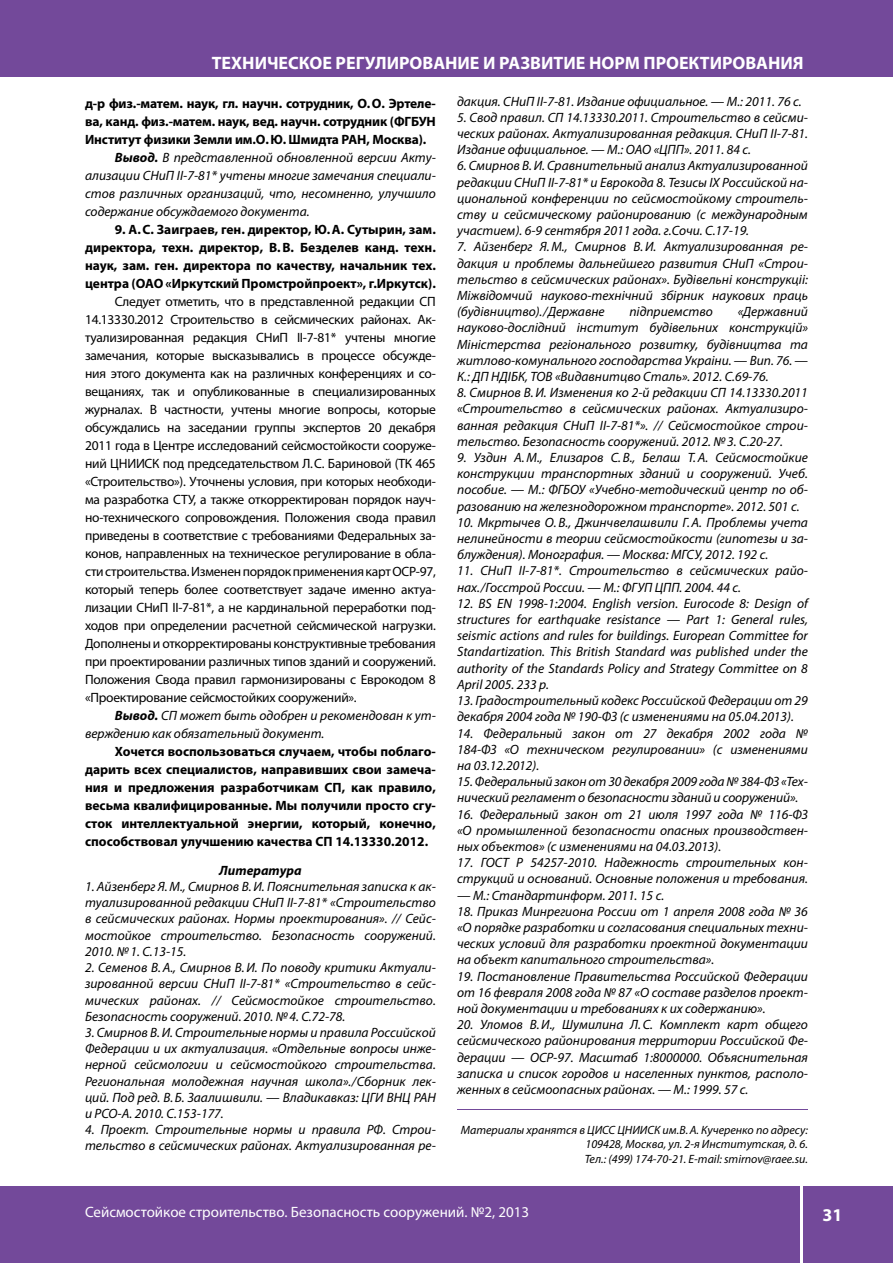
<style>
.page{position:relative;width:893px;height:1263px;background:#fff}
.page>*{position:absolute;margin:0;border:0;box-sizing:border-box;transform-origin:0 0}
.t1{font:700 18px "Myriad Pro";color:#fff}
.t2{font:15px "Myriad Pro";color:#fff}
.t3{font:italic 13.5px/16.2px "Myriad Pro";color:#000;text-align:justify}
.t4{font:13.5px "Myriad Pro";letter-spacing:-.02em;color:#000}
.t5{font:700 13.5px "Myriad Pro";color:#000}
.t6{font:italic 700 13.5px "Myriad Pro";color:#000}
.t7{font:italic 12px/14.4px "Myriad Pro";color:#000;text-align:justify}
.s1{font-weight:700}
</style>
<div class="page">
<div style="left:0;top:0;width:893px;height:77px;background:#73499a"></div>
<div style="left:0;top:1186px;width:799px;height:77px;background:#73499a"></div>
<div style="left:804px;top:1186px;width:89px;height:77px;background:#73499a"></div>
<hr style="left:457px;top:1109px;width:351px;height:1px;background:#73499a">
<p class="t1" style="left:212px;top:51px;width:593px">ТЕХНИЧЕСКОЕ РЕГУЛИРОВАНИЕ И РАЗВИТИЕ НОРМ ПРОЕКТИРОВАНИЯ</p>
<p class="t5" style="left:85px;top:95px;width:352px">д-р физ.-матем. наук, гл. научн. сотрудник, О. О. Эртеле-</p>
<p class="t5" style="left:85px;top:113px;width:352px">ва, канд. физ.-матем. наук, вед. научн. сотрудник (ФГБУН</p>
<p class="t5" style="left:85px;top:131px;width:343px">Институт физики Земли им.О. Ю. Шмидта РАН, Москва).</p>
<p class="t3" style="left:115px;top:149px;width:323px"><span class="s1">Вывод.</span> В представленной обновленной версии Акту-</p>
<p class="t3" style="left:85px;top:167px;width:352px">ализации СНиП II-7-81* учтены многие замечания специали-</p>
<p class="t3" style="left:85px;top:185px;width:352px">стов различных организаций, что, несомненно, улучшило</p>
<p class="t3" style="left:85px;top:203px;width:226px">содержание обсуждаемого документа.</p>
<p class="t5" style="left:115px;top:221px;width:323px">9. А. С. Заиграев, ген. директор, Ю. А. Сутырин, зам.</p>
<p class="t5" style="left:85px;top:239px;width:352px">директора, техн. директор, В. В. Безделев канд. техн.</p>
<p class="t5" style="left:85px;top:257px;width:352px">наук, зам. ген. директора по качеству, начальник тех.</p>
<p class="t5" style="left:85px;top:275px;width:352px">центра (ОАО «Иркутский Промстройпроект», г.Иркутск).</p>
<p class="t4" style="left:115px;top:293px;width:323px">Следует отметить, что в представленной редакции СП</p>
<p class="t4" style="left:85px;top:311px;width:352px">14.13330.2012 Строительство в сейсмических районах. Ак-</p>
<p class="t4" style="left:85px;top:329px;width:352px">туализированная редакция СНиП II-7-81* учтены многие</p>
<p class="t4" style="left:85px;top:347px;width:352px">замечания, которые высказывались в процессе обсужде-</p>
<p class="t4" style="left:85px;top:365px;width:352px">ния этого документа как на различных конференциях и со-</p>
<p class="t4" style="left:85px;top:383px;width:352px">вещаниях, так и опубликованные в специализированных</p>
<p class="t4" style="left:85px;top:401px;width:352px">журналах. В частности, учтены многие вопросы, которые</p>
<p class="t4" style="left:85px;top:419px;width:352px">обсуждались на заседании группы экспертов 20 декабря</p>
<p class="t4" style="left:85px;top:437px;width:352px">2011 года в Центре исследований сейсмостойкости сооруже-</p>
<p class="t4" style="left:85px;top:455px;width:352px">ний ЦНИИСК под председательством Л. С. Бариновой (ТК 465</p>
<p class="t4" style="left:85px;top:473px;width:352px">«Строительство»). Уточнены условия, при которых необходи-</p>
<p class="t4" style="left:85px;top:491px;width:352px">ма разработка СТУ, а также откорректирован порядок науч-</p>
<p class="t4" style="left:85px;top:509px;width:352px">но-технического сопровождения. Положения свода правил</p>
<p class="t4" style="left:85px;top:527px;width:352px">приведены в соответствие с требованиями Федеральных за-</p>
<p class="t4" style="left:85px;top:545px;width:352px">конов, направленных на техническое регулирование в обла-</p>
<p class="t4" style="left:85px;top:563px;width:352px">сти строительства. Изменен порядок применения карт ОСР-97,</p>
<p class="t4" style="left:85px;top:581px;width:352px">который теперь более соответствует задаче именно актуа-</p>
<p class="t4" style="left:85px;top:599px;width:352px">лизации СНиП II-7-81*, а не кардинальной переработки под-</p>
<p class="t4" style="left:85px;top:617px;width:352px">ходов при определении расчетной сейсмической нагрузки.</p>
<p class="t4" style="left:85px;top:635px;width:352px">Дополнены и откорректированы конструктивные требования</p>
<p class="t4" style="left:85px;top:653px;width:352px">при проектировании различных типов зданий и сооружений.</p>
<p class="t4" style="left:85px;top:671px;width:352px">Положения Свода правил гармонизированы с Еврокодом 8</p>
<p class="t4" style="left:85px;top:689px;width:273px">«Проектирование сейсмостойких сооружений».</p>
<p class="t3" style="left:115px;top:707px;width:323px"><span class="s1">Вывод.</span> СП может быть одобрен и рекомендован к ут-</p>
<p class="t3" style="left:85px;top:725px;width:241px">верждению как обязательный документ.</p>
<p class="t5" style="left:115px;top:742px;width:323px">Хочется воспользоваться случаем, чтобы поблаго-</p>
<p class="t5" style="left:85px;top:760px;width:352px">дарить всех специалистов, направивших свои замеча-</p>
<p class="t5" style="left:85px;top:778px;width:352px">ния и предложения разработчикам СП, как правило,</p>
<p class="t5" style="left:85px;top:796px;width:352px">весьма квалифицированные. Мы получили просто сгу-</p>
<p class="t5" style="left:85px;top:814px;width:352px">сток интеллектуальной энергии, который, конечно,</p>
<p class="t5" style="left:85px;top:832px;width:345px">способствовал улучшению качества СП 14.13330.2012.</p>
<p class="t6" style="left:219px;top:861px;width:84px">Литература</p>
<p class="t3" style="left:85px;top:878px;width:352px">1. Айзенберг Я. М., Смирнов В. И. Пояснительная записка к ак&shy;туализированной редакции СНиП II-7-81* «Строительство в сейсмических районах. Нормы проектирования». // Сейс&shy;мостойкое строительство. Безопасность сооружений.<br>2010. № 1. С.13-15.</p>
<p class="t3" style="left:85px;top:959px;width:352px">2. Семенов В. А., Смирнов В. И. По поводу критики Актуали&shy;зированной версии СНиП II-7-81* «Строительство в сейс&shy;мических районах. // Сейсмостойкое строительство.<br>Безопасность сооружений. 2010. № 4. С.72-78.</p>
<p class="t3" style="left:85px;top:1024px;width:352px">3. Смирнов В. И. Строительные нормы и правила Российской Федерации и их актуализация. «Отдельные вопросы инже&shy;нерной сейсмологии и сейсмостойкого строительства.<br>Региональная молодежная научная школа». / Сборник лек&shy;ций. Под ред. В. Б. Заалишвили. — Владикавказ: ЦГИ ВНЦ РАН и РСО-А. 2010. С.153-177.</p>
<p class="t3" style="left:85px;top:1121px;width:352px">4. Проект. Строительные нормы и правила РФ. Строи&shy;тельство в сейсмических районах. Актуализированная ре-</p>
<p class="t3" style="left:457px;top:93px;width:346px">дакция. СНиП II-7-81. Издание официальное. — М.: 2011. 76 с.</p>
<p class="t3" style="left:457px;top:109px;width:352px">5. Свод правил. СП 14.13330.2011. Строительство в сейсми&shy;ческих районах. Актуализированная редакция. СНиП II-7-81.<br>Издание официальное. — М.: ОАО «ЦПП». 2011. 84 с.</p>
<p class="t3" style="left:457px;top:158px;width:352px">6. Смирнов В. И. Сравнительный анализ Актуализированной редакции СНиП II-7-81* и Еврокода 8. Тезисы IX Российской на&shy;циональной конференции по сейсмостойкому строитель&shy;ству и сейсмическому районированию (с международным участием). 6-9 сентября 2011 года. г.Сочи. С.17-19.</p>
<p class="t3" style="left:457px;top:239px;width:352px">7. Айзенберг Я. М., Смирнов В. И. Актуализированная ре&shy;дакция и проблемы дальнейшего развития СНиП «Строи&shy;тельство в сейсмических районах». Будiвельнi конструкцii:<br>Мiжвiдомчий науково-технiчний збiрник наукових праць (будiвництво). / Державне</p>
<p class="t3" style="left:629px;top:303px;width:85px">пiдприемство</p>
<p class="t3" style="left:457px;top:303px;width:352px;text-indent:281px">«Державний науково-дослiдний iнститут будiвельних конструкцiй» Мiнiстерства регiонального розвитку, будiвництва та житлово-комунального господарства Украiни. — Вип. 76. — К.: ДП НДIБК, ТОВ «Видавнитцво Сталь». 2012. С.69-76.</p>
<p class="t3" style="left:457px;top:384px;width:352px">8. Смирнов В. И. Изменения ко 2-й редакции СП 14.13330.2011 «Строительство в сейсмических районах. Актуализиро&shy;ванная редакция СНиП II-7-81*». // Сейсмостойкое строи&shy;тельство. Безопасность сооружений. 2012. № 3. С.20-27.</p>
<p class="t3" style="left:457px;top:449px;width:352px">9. Уздин А. М., Елизаров С. В., Белаш Т. А. Сейсмостойкие конструкции транспортных зданий и сооружений. Учеб. пособие. — М.: ФГБОУ «Учебно-методический центр по об&shy;разованию на железнодорожном транспорте». 2012. 501 с.</p>
<p class="t3" style="left:457px;top:514px;width:352px">10. Мкртычев О. В., Джинчвелашвили Г. А. Проблемы учета нелинейности в теории сейсмостойкости (гипотезы и за&shy;блуждения). Монография. — Москва: МГСУ, 2012. 192 с.</p>
<p class="t3" style="left:457px;top:563px;width:352px">11. СНиП II-7-81*. Строительство в сейсмических райо&shy;нах. / Госстрой России. — М.: ФГУП ЦПП. 2004. 44 с.</p>
<p class="t3" style="left:457px;top:595px;width:352px">12. BS EN 1998-1:2004. English version. Eurocode 8: Design of structures for earthquake resistance — Part 1: General rules, seismic actions and rules for buildings. European Committee for Standartization. This British Standard was published under the authority of the Standards Policy and Strategy Committee on 8<br>April 2005. 233 p.</p>
<p class="t3" style="left:457px;top:692px;width:352px">13. Градостроительный кодекс Российской Федерации от 29 декабря 2004 года № 190-ФЗ (с изменениями на 05.04.2013).</p>
<p class="t3" style="left:457px;top:725px;width:352px">14. Федеральный закон от 27 декабря 2002 года № 184-ФЗ «О техническом регулировании» (с изменениями на 03.12.2012).</p>
<p class="t3" style="left:457px;top:773px;width:352px">15. Федеральный закон от 30 декабря 2009 года № 384-ФЗ «Тех&shy;нический регламент о безопасности зданий и сооружений».</p>
<p class="t3" style="left:457px;top:806px;width:352px">16. Федеральный закон от 21 июля 1997 года № 116-ФЗ «О промышленной безопасности опасных производствен&shy;ных объектов» (с изменениями на 04.03.2013).</p>
<p class="t3" style="left:457px;top:854px;width:352px">17. ГОСТ Р 54257-2010. Надежность строительных кон&shy;струкций и оснований. Основные положения и требования.</p>
<p class="t3" style="left:457px;top:887px;width:209px">— М.: Стандартинформ. 2011. 15 с.</p>
<p class="t3" style="left:457px;top:903px;width:352px">18. Приказ Минрегиона России от 1 апреля 2008 года № 36 «О порядке разработки и согласования специальных техни&shy;ческих условий для разработки проектной документации на объект капитального строительства».</p>
<p class="t3" style="left:457px;top:968px;width:352px">19. Постановление Правительства Российской Федерации от 16 февраля 2008 года № 87 «О составе разделов проект&shy;ной документации и требованиях к их содержанию».</p>
<p class="t3" style="left:457px;top:1016px;width:352px">20. Уломов В. И., Шумилина Л. С. Комплект карт общего сейсмического районирования территории Российской Фе&shy;дерации — ОСР-97. Масштаб 1:8000000. Объяснительная записка и список городов и населенных пунктов, располо&shy;женных в сейсмоопасных районах. — М.: 1999. 57 с.</p>
<p class="t7" style="left:585px;top:1122px;width:225px;text-indent:-124px">Материалы хранятся в ЦИСС ЦНИИСК им.В. А. Кучеренко по адресу:<br>109428, Москва, ул. 2-я Институтская, д. 6.<br>Тел.: (499) 174-70-21. E-mail: smirnov@raee.su.</p>
<p class="t2" style="left:85px;top:1202px;width:446px">Сейсмостойкое строительство. Безопасность сооружений. №2, 2013</p>
<p class="t1" style="left:822px;top:1203px;width:21px">31</p>
</div>
